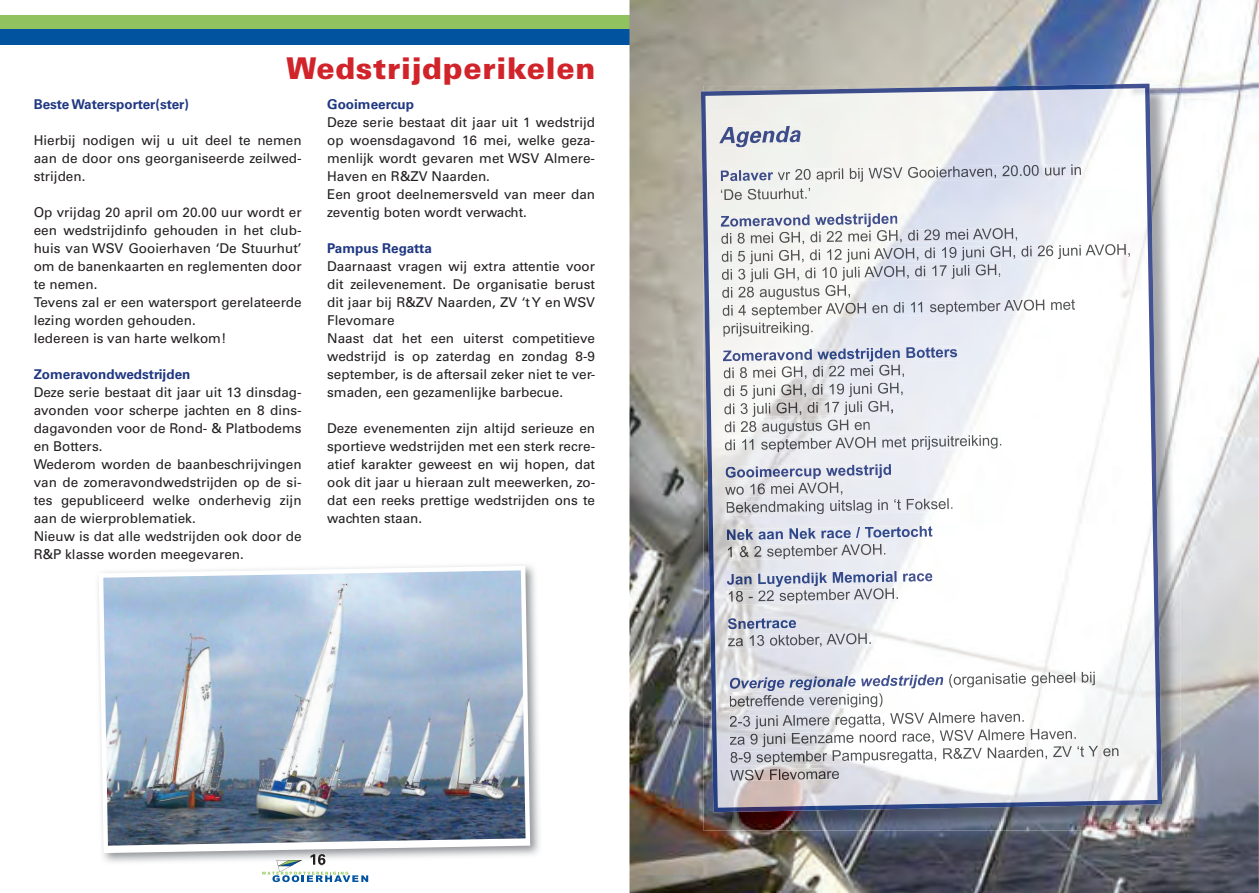
<style>
.page{position:relative;width:1259px;height:893px;background:#fff}
.page>*{position:absolute;margin:0;border:0;box-sizing:border-box;transform-origin:0 0}
.t1{font:900 30px "Univers";color:#d1232a}
.t2{font:13.5px/18px "Univers";color:#231f20}
.t3{font:700 13.5px "Univers";color:#203882}
</style>
<div class="page">
<div style="left:0;top:15px;width:1259px;height:15px;background:#90c25f"></div>
<div style="left:0;top:30px;width:1259px;height:15px;background:#0153a0"></div>
<img style="left:629px;top:0;width:629px;height:893px">
<img style="left:1128px;top:86px;width:52px;height:745px">
<img style="left:703px;top:812px;width:53px;height:19px">
<img style="left:756px;top:812px;width:372px;height:19px">
<img style="left:701px;top:84px;width:461px;height:728px">
<img style="left:98px;top:565px;width:442px;height:298px">
<img style="left:310px;top:854px;width:15px;height:6px">
<svg style="left:262px;top:860px;width:106px;height:22px"></svg>
<img style="left:279px;top:860px;width:23px;height:5px">
<img style="left:99px;top:566px;width:431px;height:287px">
<h1 class="t1" style="left:286px;top:50px;width:310px">wedstrijdperikelen</h1>
<p class="t3" style="left:34px;top:96px;width:157px">Beste Watersporter(ster)</p>
<p class="t2" style="left:34px;top:131px;width:269px;text-align:justify">Hierbij nodigen wij u uit deel te nemen aan de door ons georganiseerde zeilwed&shy;strijden.</p>
<p class="t2" style="left:34px;top:203px;width:269px">Op vrijdag 20 april om 20.00 uur wordt er een wedstrijdinfo gehouden in het club&shy;huis van WSV Gooierhaven ‘De Stuurhut’ om de banenkaarten en reglementen door te nemen.<br>Tevens zal er een watersport gerelateerde lezing worden gehouden.<br>Iedereen is van harte welkom!</p>
<p class="t3" style="left:34px;top:366px;width:158px">Zomeravondwedstrijden</p>
<p class="t2" style="left:34px;top:383px;width:269px">Deze serie bestaat dit jaar uit 13 dinsdag&shy;avonden voor scherpe jachten en 8 dins&shy;dagavonden voor de Rond- &amp; Platbodems en Botters.<br>Wederom worden de baanbeschrijvingen van de zomeravondwedstrijden op de si&shy;tes gepubliceerd welke onderhevig zijn aan de wierproblematiek.<br>Nieuw is dat alle wedstrijden ook door de R&amp;P klasse worden meegevaren.</p>
<p class="t3" style="left:327px;top:96px;width:88px">Gooimeercup</p>
<p class="t2" style="left:327px;top:113px;width:269px">Deze serie bestaat dit jaar uit 1 wedstrijd op woensdagavond 16 mei, welke geza&shy;menlijk wordt gevaren met WSV Almere-Haven en R&amp;ZV Naarden.<br>Een groot deelnemersveld van meer dan zeventig boten wordt verwacht.</p>
<p class="t3" style="left:327px;top:240px;width:106px">Pampus Regatta</p>
<p class="t2" style="left:327px;top:257px;width:269px">Daarnaast vragen wij extra attentie voor dit zeilevenement. De organisatie berust dit jaar bij R&amp;ZV Naarden, ZV ‘t Y en WSV Flevomare<br>Naast dat het een uiterst competitieve wedstrijd is op zaterdag en zondag 8-9 september, is de aftersail zeker niet te ver&shy;smaden, een gezamenlijke barbecue.</p>
<p class="t2" style="left:327px;top:419px;width:269px;text-align:justify">Deze evenementen zijn altijd serieuze en sportieve wedstrijden met een sterk recre&shy;atief karakter geweest en wij hopen, dat ook dit jaar u hieraan zult meewerken, zo&shy;dat een reeks prettige wedstrijden ons te wachten staan.</p>
</div>
